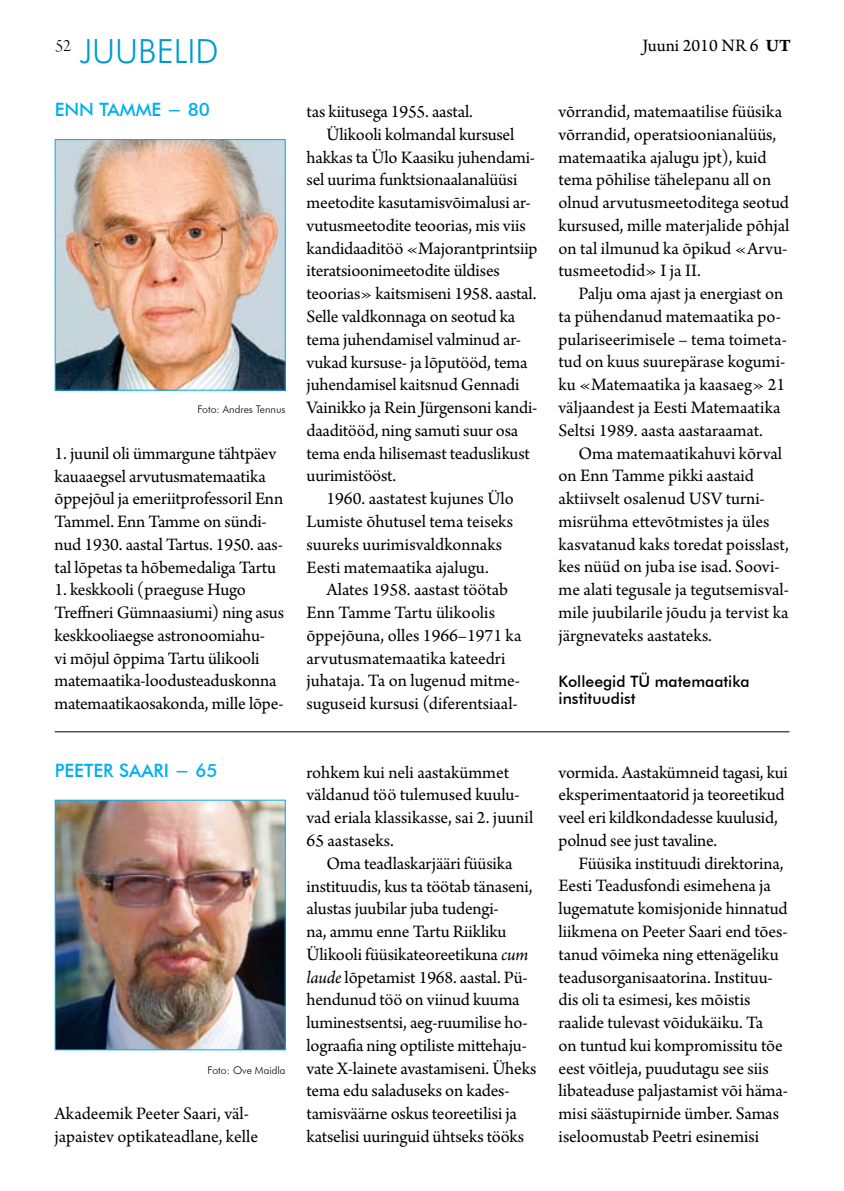
<style>
.page{position:relative;width:844px;height:1191px;background:#fff}
.page>*{position:absolute;margin:0;border:0;box-sizing:border-box;transform-origin:0 0}
.t1{font:300 33.25px "Futura BT";color:#009bd0}
.t2{font:18.38px/22.8px "Arno Pro";letter-spacing:-.01em;color:#000}
.t3{font:500 18.38px "Futura BT";color:#00aeef}
.t4{font:18.38px "Arno Pro Light Display";color:#000}
.t5{font:500 15.75px/17.5px "Futura BT";color:#000}
.t6{font:300 10.5px "Futura BT";color:#000}
.s1{font-weight:700}
.s2{font-style:italic}
</style>
<div class="page">
<hr style="left:55px;top:731px;width:734px;height:1px;background:#000">
<img style="left:57px;top:141px;width:226px;height:248px">
<div style="left:55px;top:139px;width:230px;height:252px;border:1px solid #00aeef"></div>
<img style="left:57px;top:801px;width:226px;height:247px">
<div style="left:55px;top:799px;width:230px;height:251px;border:1px solid #00aeef"></div>
<p class="t4" style="left:55px;top:35px;width:18px">52</p>
<p class="t2" style="left:642px;top:35px;width:150px">Juuni 2010 nr 6 <span class="s1">UT</span></p>
<h1 class="t1" style="left:80px;top:31px;width:19px">JUUBELID</h1>
<p class="t3" style="left:55px;top:99px;width:157px">Enn Tamme − 80</p>
<p class="t6" style="left:197px;top:403px;width:90px">Foto: Andres Tennus</p>
<p class="t2" style="left:55px;top:443px;width:230px">1. juunil oli ümmargune tähtpäev kauaaegsel arvutusmatemaatika õppejõul ja emeriitprofessoril Enn Tammel. Enn Tamme on sündi&shy;nud 1930. aastal Tartus. 1950. aas&shy;tal lõpetas ta hõbemedaliga Tartu</p>
<p class="t2" style="left:55px;top:579px;width:231px">1. keskkooli (praeguse Hugo<br>Treffneri Gümnaasiumi) ning asus keskkooliaegse astronoomiahu-<br>vi mõjul õppima Tartu ülikooli matemaatika-loodusteaduskonna matemaatikaosakonda, mille lõpe-</p>
<p class="t3" style="left:55px;top:759px;width:164px">Peeter Saari − 65</p>
<p class="t6" style="left:207px;top:1063px;width:80px">Foto: Ove Maidla</p>
<p class="t2" style="left:55px;top:1103px;width:205px">Akadeemik Peeter Saari, väl&shy;japaistev optikateadlane, kelle</p>
<p class="t2" style="left:306px;top:101px;width:168px">tas kiitusega 1955. aastal.</p>
<p class="t2" style="left:326px;top:124px;width:189px">Ülikooli kolmandal kursusel</p>
<p class="t2" style="left:306px;top:147px;width:230px">hakkas ta Ülo Kaasiku juhendami-</p>
<p class="t2" style="left:306px;top:169px;width:212px">sel uurima funktsionaalanalüüsi</p>
<p class="t2" style="left:306px;top:192px;width:226px">meetodite kasutamisvõimalusi ar-</p>
<p class="t2" style="left:306px;top:215px;width:220px">vutusmeetodite teoorias, mis viis</p>
<p class="t2" style="left:306px;top:238px;width:232px">kandidaaditöö «Majorantprintsiip</p>
<p class="t2" style="left:306px;top:260px;width:195px">iteratsioonimeetodite üldises</p>
<p class="t2" style="left:306px;top:283px;width:231px">teoorias» kaitsmiseni 1958. aastal.</p>
<p class="t2" style="left:306px;top:306px;width:210px">Selle valdkonnaga on seotud ka</p>
<p class="t2" style="left:306px;top:329px;width:216px">tema juhendamisel valminud ar-</p>
<p class="t2" style="left:306px;top:352px;width:222px">vukad kursuse- ja lõputööd, tema</p>
<p class="t2" style="left:306px;top:374px;width:214px">juhendamisel kaitsnud Gennadi</p>
<p class="t2" style="left:306px;top:397px;width:232px">Vainikko ja Rein Jürgensoni kandi-</p>
<p class="t2" style="left:306px;top:420px;width:213px">daaditööd, ning samuti suur osa</p>
<p class="t2" style="left:306px;top:443px;width:225px">tema enda hilisemast teaduslikust</p>
<p class="t2" style="left:306px;top:465px;width:91px">uurimistööst.</p>
<p class="t2" style="left:326px;top:488px;width:189px">1960. aastatest kujunes Ülo</p>
<p class="t2" style="left:306px;top:511px;width:208px">Lumiste õhutusel tema teiseks</p>
<p class="t2" style="left:306px;top:534px;width:197px">suureks uurimisvaldkonnaks</p>
<p class="t2" style="left:306px;top:556px;width:184px">Eesti matemaatika ajalugu.</p>
<p class="t2" style="left:326px;top:579px;width:183px">Alates 1958. aastast töötab</p>
<p class="t2" style="left:306px;top:602px;width:190px">Enn Tamme Tartu ülikoolis</p>
<p class="t2" style="left:306px;top:625px;width:216px">õppejõuna, olles 1966–1971 ka</p>
<p class="t2" style="left:306px;top:647px;width:200px">arvutusmatemaatika kateedri</p>
<p class="t2" style="left:306px;top:670px;width:215px">juhataja. Ta on lugenud mitme-</p>
<p class="t2" style="left:306px;top:693px;width:213px">suguseid kursusi (diferentsiaal-</p>
<p class="t2" style="left:306px;top:761px;width:228px">rohkem kui neli aastakümmet väldanud töö tulemused kuulu&shy;vad eriala klassikasse, sai 2. juunil<br>65 aastaseks.</p>
<p class="t2" style="left:306px;top:852px;width:231px;text-indent:20px">Oma teadlaskarjääri füüsika instituudis, kus ta töötab tänaseni, alustas juubilar juba tudengi-<br>na, ammu enne Tartu Riikliku Ülikooli füüsikateoreetikuna <span class="s2">cum laude</span> lõpetamist 1968. aastal. Pü&shy;hendunud töö on viinud kuuma luminestsentsi, aeg-ruumilise ho&shy;lograafia ning optiliste mittehaju&shy;vate X-lainete avastamiseni. Üheks tema edu saladuseks on kades&shy;tamisväärne oskus teoreetilisi ja katselisi uuringuid ühtseks tööks</p>
<p class="t2" style="left:558px;top:101px;width:232px">võrrandid, matemaatilise füüsika võrrandid, operatsioonianalüüs, matemaatika ajalugu jpt), kuid tema põhilise tähelepanu all on olnud arvutusmeetoditega seotud kursused, mille materjalide põhjal on tal ilmunud ka õpikud «Arvu&shy;tusmeetodid» I ja II.</p>
<p class="t2" style="left:558px;top:283px;width:230px;text-indent:20px">Palju oma ajast ja energiast on ta pühendanud matemaatika po&shy;pulariseerimisele – tema toimeta&shy;tud on kuus suurepärase kogumi&shy;ku «Matemaatika ja kaasaeg» 21 väljaandest ja Eesti Matemaatika<br>Seltsi 1989. aasta aastaraamat.</p>
<p class="t2" style="left:558px;top:442px;width:232px;text-indent:20px">Oma matemaatikahuvi kõrval on Enn Tamme pikki aastaid aktiivselt osalenud USV turni&shy;misrühma ettevõtmistes ja üles kasvatanud kaks toredat poisslast, kes nüüd on juba ise isad. Soovi&shy;me alati tegusale ja tegutsemisval&shy;mile juubilarile jõudu ja tervist ka järgnevateks aastateks.</p>
<p class="t5" style="left:558px;top:672px;width:193px">Kolleegid TÜ matemaatika instituudist</p>
<p class="t2" style="left:558px;top:761px;width:231px">vormida. Aastakümneid tagasi, kui eksperimentaatorid ja teoreetikud veel eri kildkondadesse kuulusid, polnud see just tavaline.</p>
<p class="t2" style="left:558px;top:852px;width:231px;text-indent:20px">Füüsika instituudi direktorina, Eesti Teadusfondi esimehena ja lugematute komisjonide hinnatud liikmena on Peeter Saari end tões&shy;tanud võimeka ning ettenägeliku teadusorganisaatorina. Instituu&shy;dis oli ta esimesi, kes mõistis raalide tulevast võidukäiku. Ta<br>on tuntud kui kompromissitu tõe eest võitleja, puudutagu see siis libateaduse paljastamist või häma&shy;misi säästupirnide ümber. Samas iseloomustab Peetri esinemisi</p>
</div>
